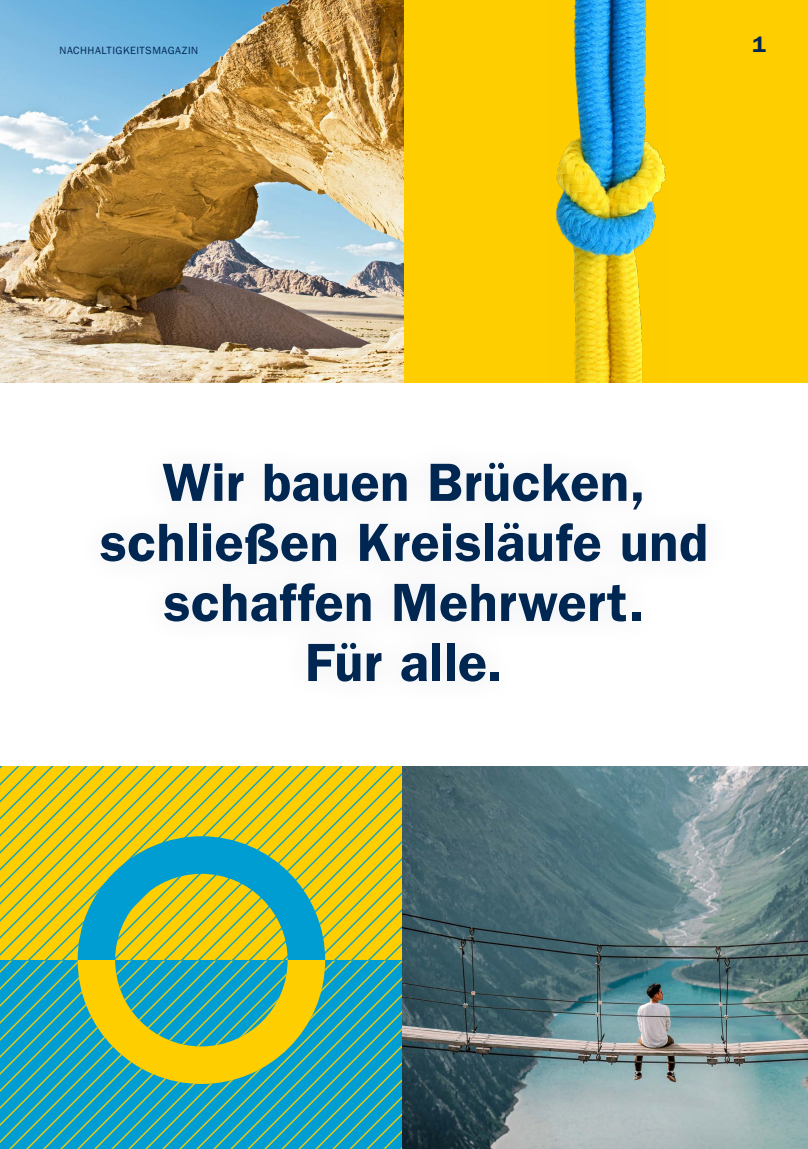
<style>
.page{position:relative;width:808px;height:1149px;background:#fff}
.page>*{position:absolute;margin:0;border:0;box-sizing:border-box;transform-origin:0 0}
.t1{font:54px/60px "Franklin Gothic LT Pro Dm";letter-spacing:.005em;color:#002652;text-align:center}
.t2{font:22.5px "Franklin Gothic LT Pro Dm";color:#002652}
.t3{font:10.5px "Franklin Gothic LT Pro";letter-spacing:.045em;color:#002652}
</style>
<div class="page">
<svg style="left:0;top:959px;width:14px;height:189px;background:#1da2ba"></svg>
<svg style="left:14px;top:959px;width:17px;height:189px;background:#1da2ba"></svg>
<svg style="left:31px;top:959px;width:17px;height:189px;background:#1da2ba"></svg>
<svg style="left:48px;top:959px;width:17px;height:189px;background:#1da2ba"></svg>
<svg style="left:65px;top:959px;width:13px;height:189px;background:#1da2ba"></svg>
<svg style="left:0;top:766px;width:14px;height:193px;background:#e2c817"></svg>
<svg style="left:14px;top:766px;width:17px;height:193px;background:#e2c817"></svg>
<svg style="left:31px;top:766px;width:17px;height:193px;background:#e2c817"></svg>
<svg style="left:48px;top:766px;width:17px;height:193px;background:#e2c817"></svg>
<svg style="left:65px;top:766px;width:13px;height:193px;background:#e2c817"></svg>
<img style="left:0;top:0;width:404px;height:383px">
<img style="left:403px;top:766px;width:405px;height:382px">
<div style="left:404px;top:0;width:404px;height:383px;background:#ffce00"></div>
<img style="left:556px;top:0;width:110px;height:383px">
<svg style="left:78px;top:766px;width:325px;height:382px;background:#80b568"></svg>
<p class="t3" style="left:60px;top:45px;width:140px">NACHHALTIGKEITSMAGAZIN</p>
<p class="t2" style="left:752px;top:31px;width:15px">1</p>
<p class="t1" style="left:100px;top:452px;width:610px">Wir bauen Brücken, schließen Kreisläufe und schaffen Mehrwert.<br>Für alle.</p>
</div>
